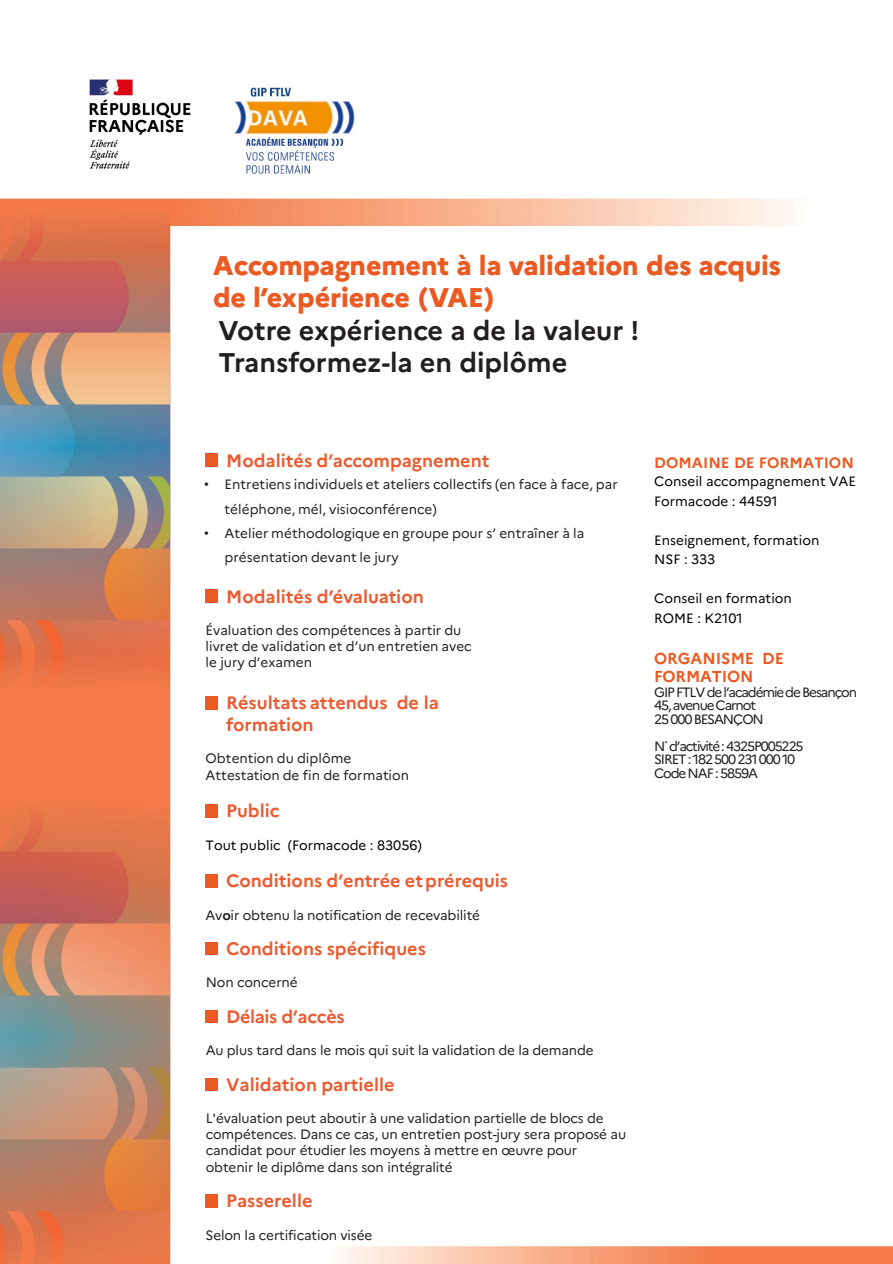
<style>
.page{position:relative;width:893px;height:1264px;background:#fff}
.page>*{position:absolute;margin:0;border:0;box-sizing:border-box;transform-origin:0 0}
.t1{font:800 27px/32.4px "Marianne";letter-spacing:-.005em;color:#eb5a22}
.t2{font:700 27px "Marianne";color:#231f20}
.t3{font:700 18px/21.6px "Marianne";color:#eb5b2f}
.t4{font:700 18px "Marianne";letter-spacing:-.02em;color:#eb5b2f}
.t5{font:700 15.9px/18.9px "Marianne";letter-spacing:-.005em;color:#eb5a22}
.t6{font:700 15px "Marianne";color:#eb5a22}
.t7{font:13.5px/16.2px "Marianne";letter-spacing:-.01em;color:#231f20}
.t8{font:13.5px "Marianne";color:#000}
.t9{font:13.5px "Marianne";letter-spacing:-.08em;color:#231f20}
.s1{font-family:"Arial"}
.s2{font-weight:700}
.s3{font-family:"Raleway"}
</style>
<div class="page">
<img style="left:0;top:199px;width:892px;height:1064px">
<svg style="left:206px;top:454px;width:12px;height:12px"></svg>
<svg style="left:206px;top:589px;width:12px;height:13px"></svg>
<svg style="left:206px;top:696px;width:12px;height:13px"></svg>
<svg style="left:206px;top:804px;width:12px;height:12px"></svg>
<svg style="left:206px;top:874px;width:12px;height:12px"></svg>
<svg style="left:206px;top:942px;width:12px;height:12px"></svg>
<svg style="left:206px;top:1009px;width:12px;height:13px"></svg>
<svg style="left:206px;top:1077px;width:12px;height:13px"></svg>
<svg style="left:206px;top:1194px;width:12px;height:12px"></svg>
<img style="left:89px;top:79px;width:266px;height:95px">
<p class="t1" style="left:213px;top:249px;width:569px">Accompagnement à la validation des acquis de l’expérience (VAE)</p>
<p class="t2" style="left:218px;top:313px;width:422px">Votre expérience a de la valeur !</p>
<p class="t2" style="left:218px;top:346px;width:350px">Transformez-la en diplôme</p>
<p class="t3" style="left:226px;top:449px;width:265px">Modalités d’accompagnement</p>
<p class="t7" style="left:224px;top:472px;width:395px;line-height:24.3px;text-indent:-20px"><span class="s1">•</span> Entretiens individuels et ateliers collectifs (en face à face, par téléphone, mél, visioconférence)</p>
<p class="t7" style="left:224px;top:521px;width:361px;line-height:24.3px;text-indent:-20px"><span class="s1">•</span> Atelier méthodologique en groupe pour s’ entraîner à la présentation devant le jury</p>
<p class="t3" style="left:226px;top:585px;width:199px">Modalités d’évaluation</p>
<p class="t7" style="left:205px;top:622px;width:268px">Évaluation des compétences à partir du livret de validation et d’un entretien avec le jury d’examen</p>
<p class="t3" style="left:226px;top:692px;width:214px">Résultats attendus de la formation</p>
<p class="t7" style="left:205px;top:750px;width:205px">Obtention du diplôme<br>Attestation de fin de formation</p>
<p class="t3" style="left:226px;top:799px;width:55px">Public</p>
<p class="t8" style="left:205px;top:836px;width:218px">Tout public (Formacode : 83056)</p>
<p class="t3" style="left:226px;top:869px;width:283px">Conditions d’entrée etprérequis</p>
<p class="t7" style="left:205px;top:906px;width:276px">Av<span class="s2">o</span>ir obtenu la notification de recevabilité</p>
<p class="t3" style="left:226px;top:937px;width:201px">Conditions spécifiques</p>
<p class="t7" style="left:206px;top:974px;width:93px">Non concerné</p>
<p class="t4" style="left:226px;top:1005px;width:120px">Délais d’accès</p>
<p class="t7" style="left:206px;top:1041px;width:389px">Au plus tard dans le mois qui suit la validation de la demande</p>
<p class="t3" style="left:226px;top:1073px;width:170px">Validation partielle</p>
<p class="t7" style="left:206px;top:1109px;width:422px">L'évaluation peut aboutir à une validation partielle de blocs de compétences. Dans ce cas, un entretien post-jury sera proposé au candidat pour étudier les moyens à mettre en œuvre pour obtenir le diplôme dans son intégralité</p>
<p class="t3" style="left:226px;top:1189px;width:88px">Passerelle</p>
<p class="t7" style="left:205px;top:1226px;width:168px">Selon la certification visée</p>
<p class="t6" style="left:654px;top:453px;width:201px">DOMAINE DE FORMATION</p>
<p class="t8" style="left:654px;top:473px;width:203px">Conseil accompagnement VAE</p>
<p class="t8" style="left:654px;top:493px;width:125px">Formacode : 44591</p>
<p class="t8" style="left:654px;top:531px;width:167px">Enseignement, formation</p>
<p class="t8" style="left:654px;top:551px;width:63px">NSF : 333</p>
<p class="t8" style="left:654px;top:590px;width:139px">Conseil en formation</p>
<p class="t8" style="left:654px;top:610px;width:90px">ROME : K2101</p>
<p class="t5" style="left:654px;top:648px;width:131px">ORGANISME DE<br>FORMATION</p>
<p class="t9" style="left:654px;top:683px;width:204px">GIP FTLV de l’académie de Besançon</p>
<p class="t9" style="left:654px;top:696px;width:103px">45, avenue Carnot</p>
<p class="t9" style="left:654px;top:710px;width:111px">25 000 BESANÇON</p>
<p class="t9" style="left:654px;top:737px;width:151px">N<span class="s3">°</span> d’activité : 4325P005225</p>
<p class="t9" style="left:654px;top:750px;width:143px">SIRET : 182 500 231 000 10</p>
<p class="t9" style="left:654px;top:764px;width:105px">Code NAF : 5859A</p>
</div>
